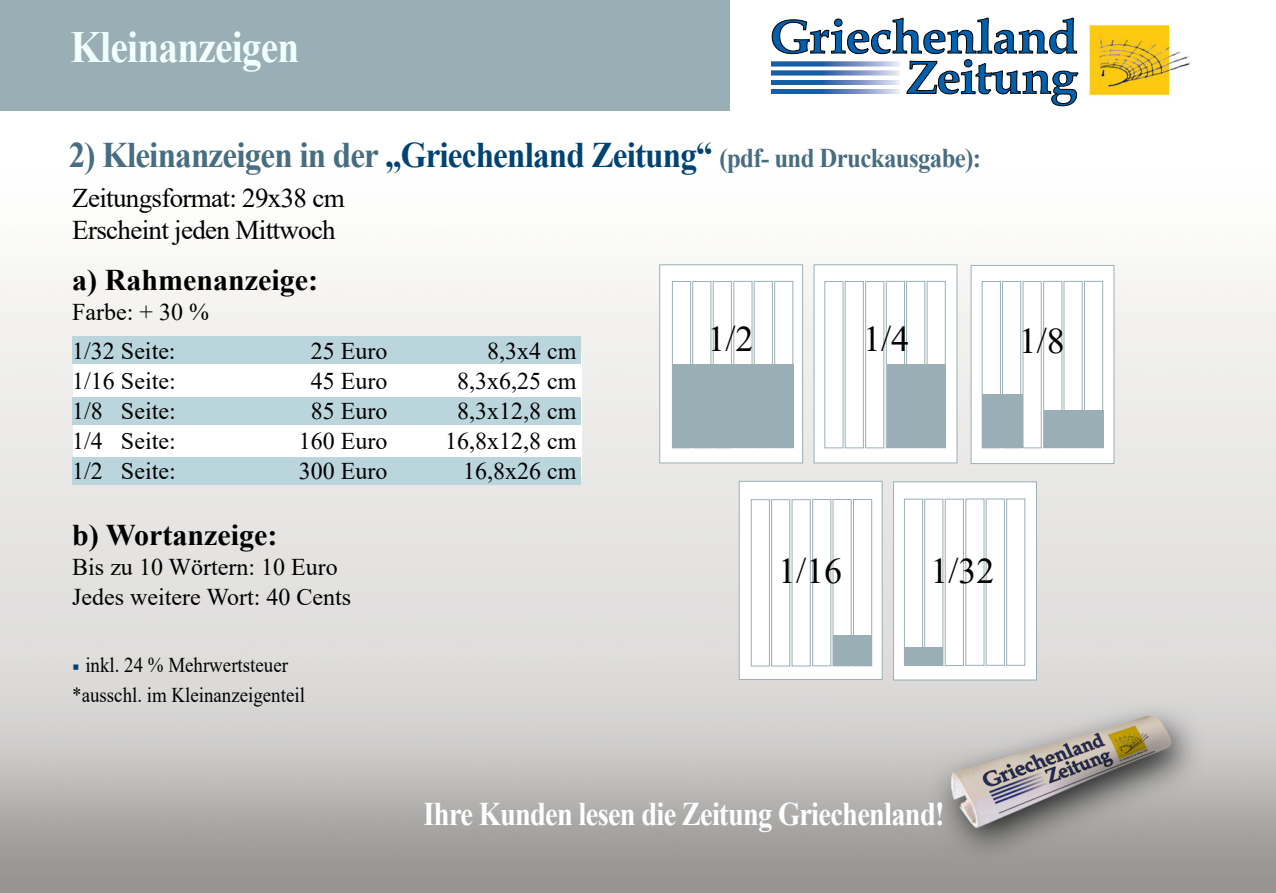
<style>
.page{position:relative;width:1276px;height:893px;background:#fff}
.page>*{position:absolute;margin:0;border:0;box-sizing:border-box;transform-origin:0 0}
.t1{font:700 44.7px "Times New Roman";letter-spacing:-.02em;color:#f2ffff;scale:.88 1}
.t2{font:36px "Times New Roman";color:#000}
.t3{font:700 33px "Times New Roman";letter-spacing:-.025em;color:#fff;scale:.86 1}
.t4{font:700 30px "Times New Roman";color:#000}
.t5{font:700 27px "Times New Roman";letter-spacing:-.025em;color:#476d81;scale:.92 1}
.t6{font:27px "Times New Roman";letter-spacing:-.025em;color:#000}
.t7{font:24px "Times New Roman";color:#000}
.t8{font:21px "Times New Roman";color:#000;scale:.9 1}
.s1{font-size:36px}
.s2{font-size:36px;color:#004372}
.s3{font-size:24px;color:#004372}
</style>
<div class="page">
<img style="left:0;top:0;width:1276px;height:893px">
<div style="left:0;top:0;width:729px;height:111px;background:#9aafb5"></div>
<hr style="left:1275px;top:0;width:1px;height:108px;background:#9aafb5">
<div style="left:73px;top:356px;width:509px;height:120px;background:#fff"></div>
<div style="left:72px;top:337px;width:509px;height:27px;background:#bad5dc"></div>
<div style="left:72px;top:397px;width:509px;height:28px;background:#bad5dc"></div>
<div style="left:72px;top:458px;width:509px;height:27px;background:#bad5dc"></div>
<div style="left:893px;top:481px;width:144px;height:199px;background:#fff;border:1px solid #9aafb5"></div>
<div style="left:659px;top:264px;width:144px;height:199px;background:#fff;border:1px solid #9aafb5"></div>
<div style="left:813px;top:264px;width:144px;height:199px;background:#fff;border:1px solid #9aafb5"></div>
<div style="left:970px;top:265px;width:144px;height:199px;background:#fff;border:1px solid #9aafb5"></div>
<div style="left:739px;top:481px;width:143px;height:199px;background:#fff;border:1px solid #9aafb5"></div>
<div style="left:672px;top:364px;width:121px;height:84px;background:#9aafb5"></div>
<div style="left:887px;top:364px;width:58px;height:84px;background:#9aafb5"></div>
<div style="left:1044px;top:410px;width:59px;height:38px;background:#9aafb5"></div>
<div style="left:833px;top:635px;width:38px;height:31px;background:#9aafb5"></div>
<div style="left:982px;top:394px;width:40px;height:53px;background:#9aafb5"></div>
<img style="left:1088px;top:17px;width:103px;height:82px">
<svg style="left:771px;top:12px;width:307px;height:94px"></svg>
<div style="left:766px;top:98px;width:281px;height:8px;background:#fff"></div>
<div style="left:904px;top:648px;width:39px;height:18px;background:#9aafb5"></div>
<div style="left:672px;top:281px;width:19px;height:167px;border:1px solid #9aafb5"></div>
<div style="left:692px;top:281px;width:19px;height:167px;border:1px solid #9aafb5"></div>
<div style="left:713px;top:281px;width:18px;height:167px;border:1px solid #9aafb5"></div>
<div style="left:733px;top:281px;width:19px;height:167px;border:1px solid #9aafb5"></div>
<div style="left:754px;top:281px;width:18px;height:167px;border:1px solid #9aafb5"></div>
<div style="left:774px;top:281px;width:19px;height:167px;border:1px solid #9aafb5"></div>
<div style="left:824px;top:281px;width:19px;height:167px;border:1px solid #9aafb5"></div>
<div style="left:845px;top:281px;width:18px;height:167px;border:1px solid #9aafb5"></div>
<div style="left:865px;top:281px;width:19px;height:167px;border:1px solid #9aafb5"></div>
<div style="left:886px;top:281px;width:18px;height:167px;border:1px solid #9aafb5"></div>
<div style="left:906px;top:281px;width:19px;height:167px;border:1px solid #9aafb5"></div>
<div style="left:927px;top:281px;width:18px;height:167px;border:1px solid #9aafb5"></div>
<div style="left:982px;top:281px;width:18px;height:167px;border:1px solid #9aafb5"></div>
<div style="left:1002px;top:281px;width:19px;height:167px;border:1px solid #9aafb5"></div>
<div style="left:1022px;top:281px;width:19px;height:167px;border:1px solid #9aafb5"></div>
<div style="left:1043px;top:281px;width:19px;height:167px;border:1px solid #9aafb5"></div>
<div style="left:1063px;top:281px;width:19px;height:167px;border:1px solid #9aafb5"></div>
<div style="left:1084px;top:281px;width:19px;height:167px;border:1px solid #9aafb5"></div>
<div style="left:904px;top:499px;width:19px;height:167px;border:1px solid #9aafb5"></div>
<div style="left:924px;top:499px;width:19px;height:167px;border:1px solid #9aafb5"></div>
<div style="left:945px;top:499px;width:18px;height:167px;border:1px solid #9aafb5"></div>
<div style="left:965px;top:499px;width:19px;height:166px;border:1px solid #9aafb5"></div>
<div style="left:986px;top:499px;width:18px;height:166px;border:1px solid #9aafb5"></div>
<div style="left:1006px;top:499px;width:19px;height:166px;border:1px solid #9aafb5"></div>
<div style="left:751px;top:499px;width:18px;height:167px;border:1px solid #9aafb5"></div>
<div style="left:771px;top:499px;width:19px;height:167px;border:1px solid #9aafb5"></div>
<div style="left:792px;top:499px;width:18px;height:167px;border:1px solid #9aafb5"></div>
<div style="left:812px;top:499px;width:19px;height:167px;border:1px solid #9aafb5"></div>
<div style="left:833px;top:499px;width:18px;height:167px;border:1px solid #9aafb5"></div>
<div style="left:853px;top:499px;width:19px;height:167px;border:1px solid #9aafb5"></div>
<p class="t1" style="left:70px;top:15px;width:262px">Kleinanzeigen</p>
<p class="t5" style="left:69px;top:138px;width:993px"><span class="s1">2) Kleinanzeigen in der</span> <span class="s2">„Griechenland Zeitung“</span> (pdf- und Druckausgabe):</p>
<p class="t6" style="left:72px;top:179px;width:274px">Zeitungsformat: 29x38 cm</p>
<p class="t6" style="left:72px;top:211px;width:265px">Erscheint jeden Mittwoch</p>
<p class="t4" style="left:72px;top:258px;width:247px">a) Rahmenanzeige:</p>
<p class="t7" style="left:72px;top:295px;width:138px">Farbe: + 30 %</p>
<p class="t7" style="left:72px;top:334px;width:105px">1/32 Seite:</p>
<p class="t7" style="left:311px;top:334px;width:78px">25 Euro</p>
<p class="t7" style="left:487px;top:334px;width:91px">8,3x4 cm</p>
<p class="t7" style="left:72px;top:364px;width:105px">1/16 Seite:</p>
<p class="t7" style="left:311px;top:364px;width:78px">45 Euro</p>
<p class="t7" style="left:457px;top:364px;width:121px">8,3x6,25 cm</p>
<p class="t7" style="left:72px;top:394px;width:105px">1/8 Seite:</p>
<p class="t7" style="left:311px;top:394px;width:78px">85 Euro</p>
<p class="t7" style="left:457px;top:394px;width:121px">8,3x12,8 cm</p>
<p class="t7" style="left:72px;top:424px;width:105px">1/4 Seite:</p>
<p class="t7" style="left:299px;top:424px;width:90px">160 Euro</p>
<p class="t7" style="left:445px;top:424px;width:133px">16,8x12,8 cm</p>
<p class="t7" style="left:72px;top:454px;width:105px">1/2 Seite:</p>
<p class="t7" style="left:299px;top:454px;width:90px">300 Euro</p>
<p class="t7" style="left:463px;top:454px;width:115px">16,8x26 cm</p>
<p class="t2" style="left:707px;top:314px;width:48px">1/2</p>
<p class="t2" style="left:863px;top:314px;width:48px">1/4</p>
<p class="t2" style="left:1019px;top:315px;width:48px">1/8</p>
<p class="t4" style="left:72px;top:513px;width:207px">b) Wortanzeige:</p>
<p class="t7" style="left:72px;top:550px;width:267px">Bis zu 10 Wörtern: 10 Euro</p>
<p class="t7" style="left:72px;top:580px;width:280px">Jedes weitere Wort: 40 Cents</p>
<p class="t8" style="left:72px;top:650px;width:241px"><span class="s3">▪</span> inkl. 24 % Mehrwertsteuer</p>
<p class="t8" style="left:72px;top:680px;width:260px">*ausschl. im Kleinanzeigenteil</p>
<p class="t2" style="left:778px;top:545px;width:66px">1/16</p>
<p class="t2" style="left:930px;top:546px;width:66px">1/32</p>
<p class="t3" style="left:423px;top:790px;width:607px">Ihre Kunden lesen die Zeitung Griechenland!</p>
</div>
